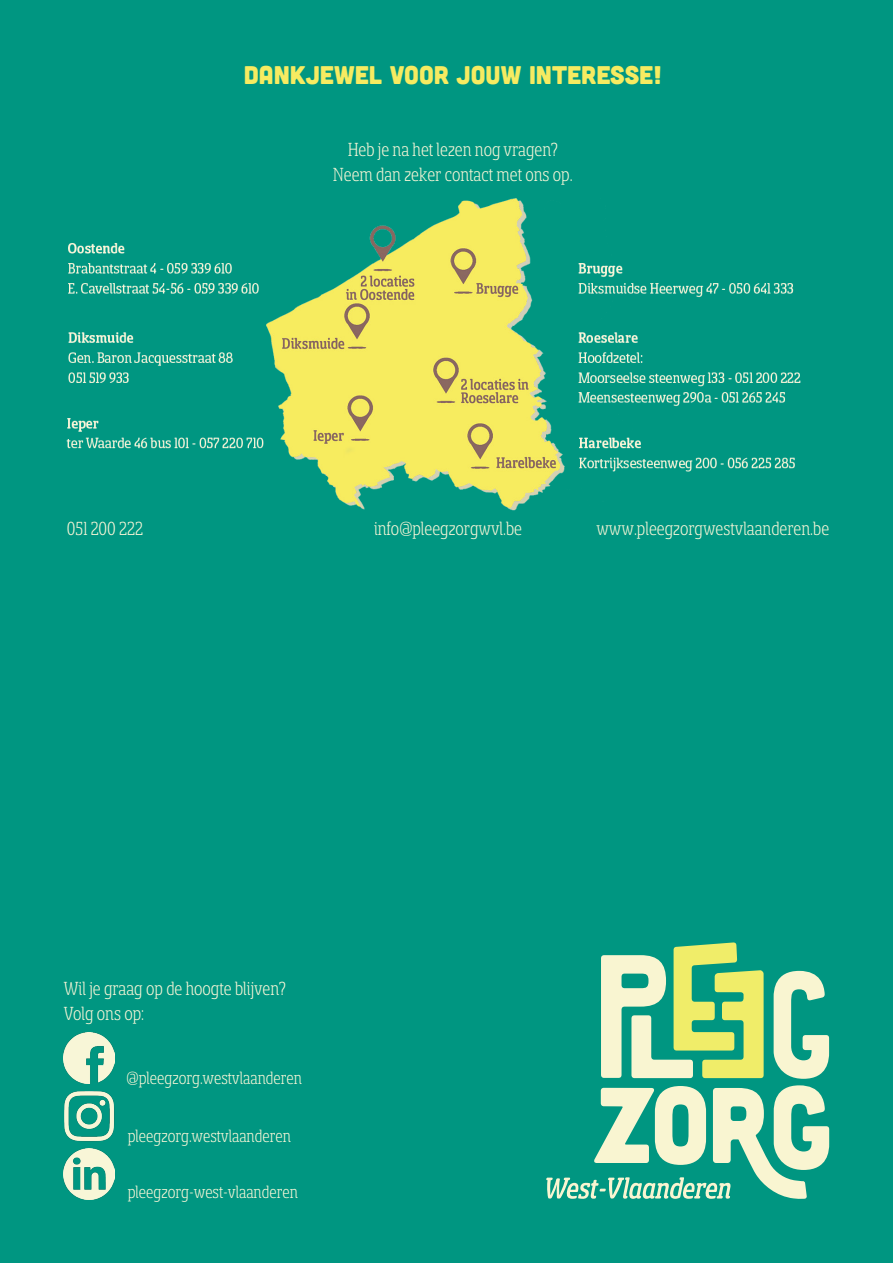
<style>
.page{position:relative;width:893px;height:1263px;background:#009681}
.page>*{position:absolute;margin:0;border:0;box-sizing:border-box;transform-origin:0 0}
.t1{font:25.5px "Cubano";color:#f6eb61}
.t2{font:21px/25.2px "Sancoale Sl Sf Con Lig";color:#f8f6d7}
.t3{font:19.5px "Sancoale Sl Sf Con Lig";color:#f8f6d7}
</style>
<div class="page">
<svg style="left:774px;top:971px;width:55px;height:108px"></svg>
<svg style="left:601px;top:942px;width:163px;height:136px"></svg>
<svg style="left:546px;top:1085px;width:283px;height:114px"></svg>
<img style="left:66px;top:198px;width:735px;height:313px">
<img style="left:64px;top:1032px;width:51px;height:51px">
<img style="left:64px;top:1091px;width:51px;height:51px">
<img style="left:64px;top:1148px;width:51px;height:51px">
<p class="t1" style="left:244px;top:59px;width:420px">DANKJEWEL VOOR JOUW INTERESSE!</p>
<p class="t2" style="left:333px;top:137px;width:241px;text-align:center">Heb je na het lezen nog vragen?<br>Neem dan zeker contact met ons op.</p>
<p class="t2" style="left:67px;top:516px;width:78px">051 200 222</p>
<p class="t2" style="left:374px;top:516px;width:150px">info@pleegzorgwvl.be</p>
<p class="t2" style="left:596px;top:516px;width:234px">www.pleegzorgwestvlaanderen.be</p>
<p class="t2" style="left:64px;top:976px;width:224px">Wil je graag op de hoogte blijven?<br>Volg ons op:</p>
<p class="t3" style="left:127px;top:1068px;width:177px">@pleegzorg.westvlaanderen</p>
<p class="t3" style="left:128px;top:1126px;width:165px">pleegzorg.westvlaanderen</p>
<p class="t3" style="left:128px;top:1182px;width:172px">pleegzorg-west-vlaanderen</p>
</div>
